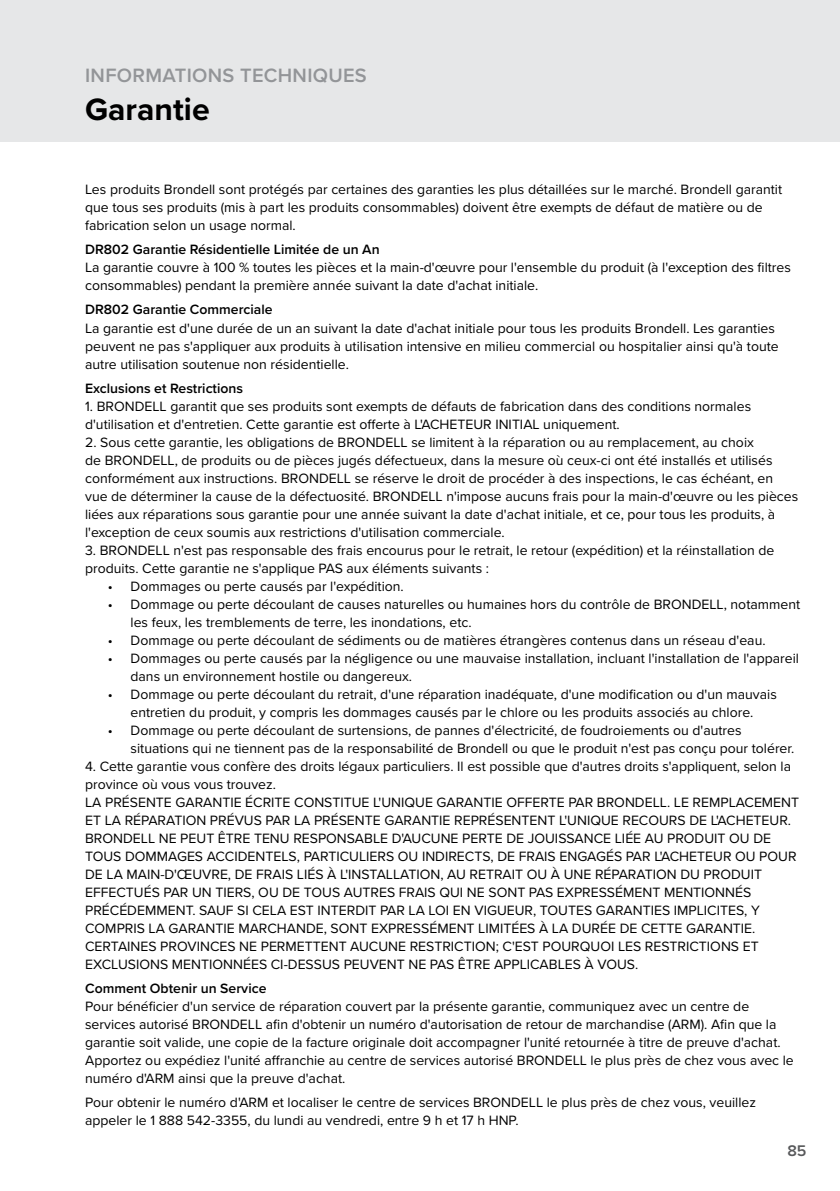
<style>
.page{position:relative;width:840px;height:1191px;background:#fff}
.page>*{position:absolute;margin:0;border:0;box-sizing:border-box;transform-origin:0 0}
.t1{font:700 32px "Proxima Nova";color:#000}
.t2{font:600 20px "Proxima Nova";letter-spacing:.015em;color:#939598}
.t3{font:600 16px "Proxima Nova";color:#58595b}
.t4{font:14px/18px "Proxima Nova";color:#000}
.t5{font:600 14px "Proxima Nova";color:#000}
</style>
<div class="page">
<div style="left:0;top:0;width:839px;height:142px;background:#e6e7e8"></div>
<h2 class="t2" style="left:85px;top:60px;width:283px">INFORMATIONS TECHNIQUES</h2>
<h1 class="t1" style="left:85px;top:86px;width:126px">Garantie</h1>
<p class="t4" style="left:85px;top:180px;width:698px">Les produits Brondell sont protégés par certaines des garanties les plus détaillées sur le marché. Brondell garantit que tous ses produits (mis à part les produits consommables) doivent être exempts de défaut de matière ou de fabrication selon un usage normal.</p>
<p class="t5" style="left:85px;top:239px;width:296px">DR802 Garantie Résidentielle Limitée de un An</p>
<p class="t4" style="left:85px;top:258px;width:707px">La garantie couvre à 100 % toutes les pièces et la main-d'œuvre pour l'ensemble du produit (à l'exception des filtres consommables) pendant la première année suivant la date d'achat initiale.</p>
<p class="t5" style="left:85px;top:299px;width:189px">DR802 Garantie Commerciale</p>
<p class="t4" style="left:85px;top:318px;width:694px">La garantie est d'une durée de un an suivant la date d'achat initiale pour tous les produits Brondell. Les garanties peuvent ne pas s'appliquer aux produits à utilisation intensive en milieu commercial ou hospitalier ainsi qu'à toute autre utilisation soutenue non résidentielle.</p>
<p class="t5" style="left:85px;top:377px;width:159px">Exclusions et Restrictions</p>
<p class="t4" style="left:85px;top:396px;width:667px">1. BRONDELL garantit que ses produits sont exempts de défauts de fabrication dans des conditions normales d'utilisation et d'entretien. Cette garantie est offerte à L'ACHETEUR INITIAL uniquement.</p>
<p class="t4" style="left:85px;top:432px;width:714px">2. Sous cette garantie, les obligations de BRONDELL se limitent à la réparation ou au remplacement, au choix<br>de BRONDELL, de produits ou de pièces jugés défectueux, dans la mesure où ceux-ci ont été installés et utilisés conformément aux instructions. BRONDELL se réserve le droit de procéder à des inspections, le cas échéant, en vue de déterminer la cause de la défectuosité. BRONDELL n'impose aucuns frais pour la main-d'œuvre ou les pièces liées aux réparations sous garantie pour une année suivant la date d'achat initiale, et ce, pour tous les produits, à l'exception de ceux soumis aux restrictions d'utilisation commerciale.</p>
<p class="t4" style="left:85px;top:540px;width:690px">3. BRONDELL n'est pas responsable des frais encourus pour le retrait, le retour (expédition) et la réinstallation de produits. Cette garantie ne s'applique PAS aux éléments suivants :</p>
<p class="t4" style="left:108px;top:576px;width:297px">• Dommages ou perte causés par l'expédition.</p>
<p class="t4" style="left:130px;top:594px;width:670px;text-indent:-23px">• Dommage ou perte découlant de causes naturelles ou humaines hors du contrôle de BRONDELL, notamment les feux, les tremblements de terre, les inondations, etc.</p>
<p class="t4" style="left:108px;top:630px;width:659px">• Dommage ou perte découlant de sédiments ou de matières étrangères contenus dans un réseau d'eau.</p>
<p class="t4" style="left:130px;top:648px;width:669px;text-indent:-23px">• Dommages ou perte causés par la négligence ou une mauvaise installation, incluant l'installation de l'appareil dans un environnement hostile ou dangereux.</p>
<p class="t4" style="left:108px;top:684px;width:670px;text-align:center">• Dommage ou perte découlant du retrait, d'une réparation inadéquate, d'une modification ou d'un mauvais entretien du produit, y compris les dommages causés par le chlore ou les produits associés au chlore.</p>
<p class="t4" style="left:130px;top:720px;width:664px;text-indent:-23px">• Dommage ou perte découlant de surtensions, de pannes d'électricité, de foudroiements ou d'autres situations qui ne tiennent pas de la responsabilité de Brondell ou que le produit n'est pas conçu pour tolérer.</p>
<p class="t4" style="left:85px;top:756px;width:715px">4. Cette garantie vous confère des droits légaux particuliers. Il est possible que d'autres droits s'appliquent, selon la province où vous vous trouvez.<br>LA PRÉSENTE GARANTIE ÉCRITE CONSTITUE L'UNIQUE GARANTIE OFFERTE PAR BRONDELL. LE REMPLACEMENT ET LA RÉPARATION PRÉVUS PAR LA PRÉSENTE GARANTIE REPRÉSENTENT L'UNIQUE RECOURS DE L'ACHETEUR.<br>BRONDELL NE PEUT ÊTRE TENU RESPONSABLE D'AUCUNE PERTE DE JOUISSANCE LIÉE AU PRODUIT OU DE TOUS DOMMAGES ACCIDENTELS, PARTICULIERS OU INDIRECTS, DE FRAIS ENGAGÉS PAR L'ACHETEUR OU POUR DE LA MAIN-D'ŒUVRE, DE FRAIS LIÉS À L'INSTALLATION, AU RETRAIT OU À UNE RÉPARATION DU PRODUIT EFFECTUÉS PAR UN TIERS, OU DE TOUS AUTRES FRAIS QUI NE SONT PAS EXPRESSÉMENT MENTIONNÉS PRÉCÉDEMMENT. SAUF SI CELA EST INTERDIT PAR LA LOI EN VIGUEUR, TOUTES GARANTIES IMPLICITES, Y COMPRIS LA GARANTIE MARCHANDE, SONT EXPRESSÉMENT LIMITÉES À LA DURÉE DE CETTE GARANTIE.<br>CERTAINES PROVINCES NE PERMETTENT AUCUNE RESTRICTION; C'EST POURQUOI LES RESTRICTIONS ET EXCLUSIONS MENTIONNÉES CI-DESSUS PEUVENT NE PAS ÊTRE APPLICABLES À VOUS.</p>
<p class="t5" style="left:85px;top:977px;width:183px">Comment Obtenir un Service</p>
<p class="t4" style="left:85px;top:996px;width:709px">Pour bénéficier d'un service de réparation couvert par la présente garantie, communiquez avec un centre de services autorisé BRONDELL afin d'obtenir un numéro d'autorisation de retour de marchandise (ARM). Afin que la garantie soit valide, une copie de la facture originale doit accompagner l'unité retournée à titre de preuve d'achat.<br>Apportez ou expédiez l'unité affranchie au centre de services autorisé BRONDELL le plus près de chez vous avec le numéro d'ARM ainsi que la preuve d'achat.</p>
<p class="t4" style="left:85px;top:1092px;width:672px">Pour obtenir le numéro d'ARM et localiser le centre de services BRONDELL le plus près de chez vous, veuillez appeler le 1 888 542-3355, du lundi au vendredi, entre 9 h et 17 h HNP.</p>
<p class="t3" style="left:786px;top:1139px;width:21px">85</p>
</div>
